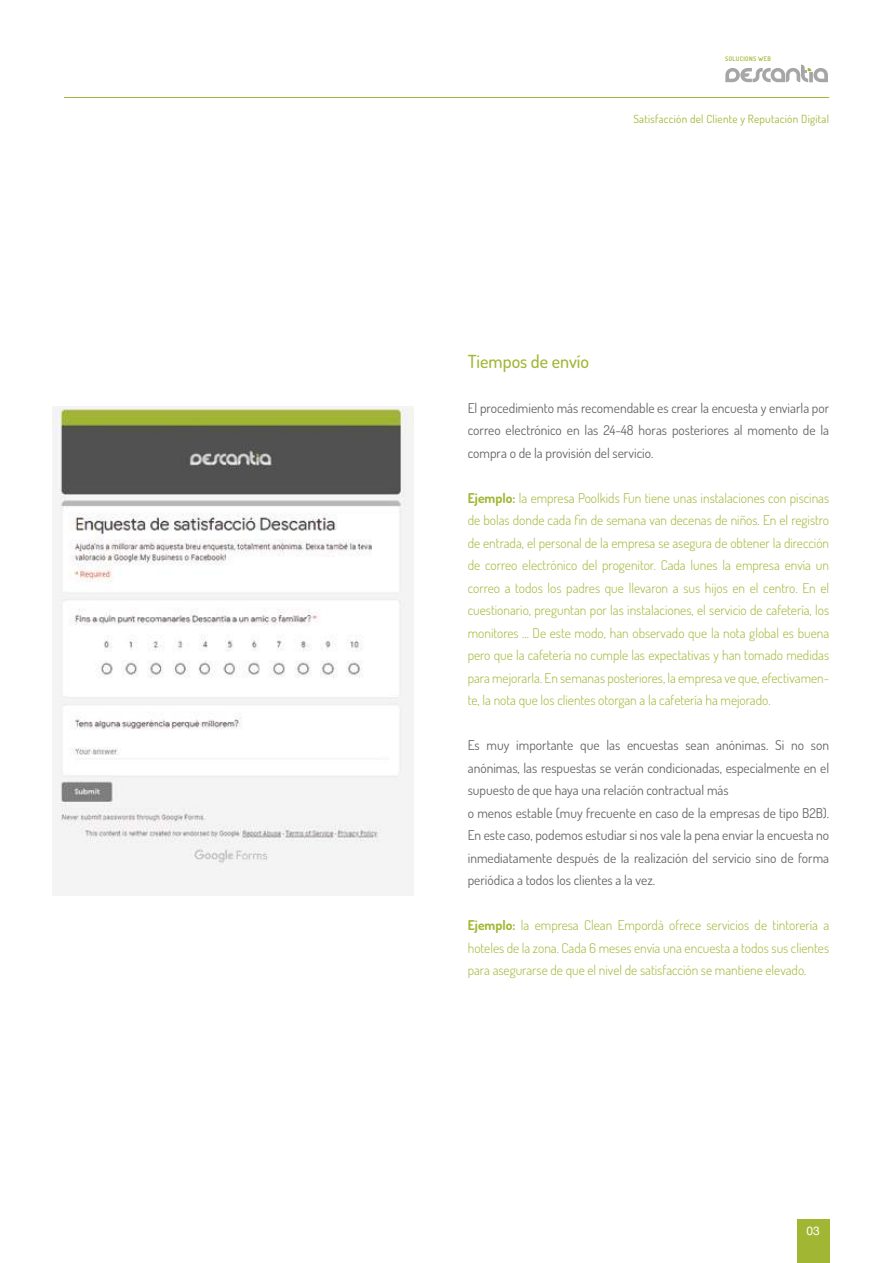
<style>
.page{position:relative;width:893px;height:1263px;background:#fff}
.page>*{position:absolute;margin:0;border:0;box-sizing:border-box;transform-origin:0 0}
.t1{font:500 18px "Dosis";color:#a1b633}
.t2{font:300 13.5px/22.5px "Dosis";color:#a1b633;text-align:justify}
.t3{font:13.5px/22.5px "Dosis";color:#656568;text-align:justify}
.t4{font:12px "Helvetica Neue";color:#fff}
.t5{font:11.25px "Dosis";letter-spacing:.025em;color:#a1b633}
.t6{font:600 6.3px "Dosis";letter-spacing:.05em;color:#a1b633}
.s1{font-weight:700}
</style>
<div class="page">
<div style="left:797px;top:1219px;width:32px;height:44px;background:#a1b633"></div>
<img style="left:53px;top:406px;width:360px;height:490px">
<hr style="left:64px;top:97px;width:765px;height:1px;background:#a1b633">
<svg style="left:725px;top:65px;width:103px;height:17px"></svg>
<p class="t6" style="left:725px;top:54px;width:47px">SOLUCIONS WEB</p>
<p class="t5" style="left:633px;top:112px;width:197px">Satisfacción del Cliente y Reputación Digital</p>
<h1 class="t1" style="left:468px;top:349px;width:123px">Tiempos de envío</h1>
<p class="t3" style="left:468px;top:396px;width:363px">El procedimiento más recomendable es crear la encuesta y enviarla por correo electrónico en las 24-48 horas posteriores al momento de la compra o de la provisión del servicio.</p>
<p class="t2" style="left:468px;top:486px;width:363px"><span class="s1">Ejemplo:</span> la empresa Poolkids Fun tiene unas instalaciones con piscinas de bolas donde cada fin de semana van decenas de niños. En el registro de entrada, el personal de la empresa se asegura de obtener la dirección de correo electrónico del progenitor. Cada lunes la empresa envía un correo a todos los padres que llevaron a sus hijos en el centro. En el cuestionario, preguntan por las instalaciones, el servicio de cafetería, los monitores ... De este modo, han observado que la nota global es buena pero que la cafetería no cumple las expectativas y han tomado medidas para mejorarla. En semanas posteriores, la empresa ve que, efectivamen&shy;te, la nota que los clientes otorgan a la cafetería ha mejorado.</p>
<p class="t3" style="left:468px;top:734px;width:363px;text-align:left">Es muy importante que las encuestas sean anónimas. Si no son anónimas, las respuestas se verán condicionadas, especialmente en el supuesto de que haya una relación contractual más<br>o menos estable (muy frecuente en caso de la empresas de tipo B2B).<br>En este caso, podemos estudiar si nos vale la pena enviar la encuesta no inmediatamente después de la realización del servicio sino de forma periódica a todos los clientes a la vez.</p>
<p class="t2" style="left:468px;top:914px;width:363px"><span class="s1">Ejemplo:</span> la empresa Clean Empordà ofrece servicios de tintorería a hoteles de la zona. Cada 6 meses envía una encuesta a todos sus clientes para asegurarse de que el nivel de satisfacción se mantiene elevado.</p>
<p class="t4" style="left:806px;top:1223px;width:15px">03</p>
</div>
